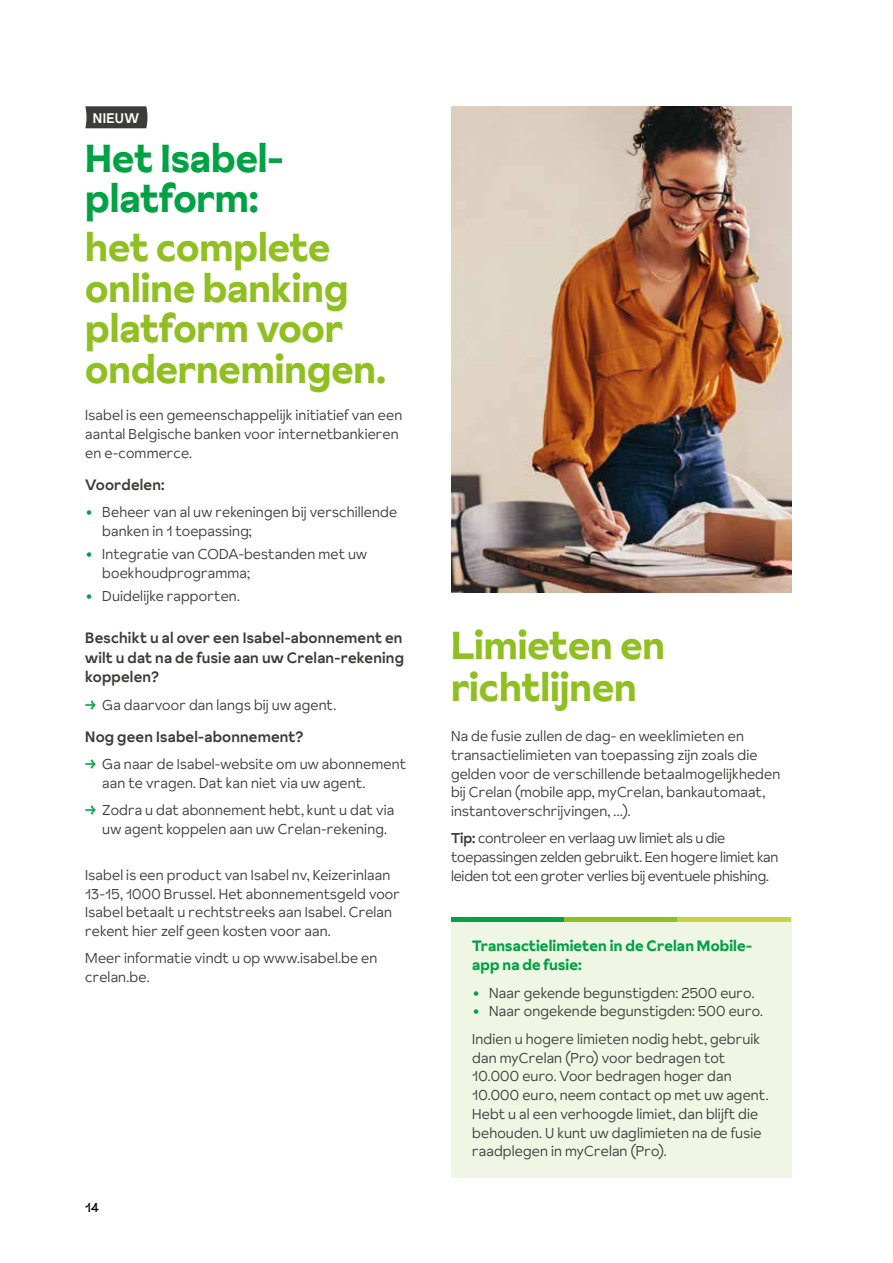
<style>
.page{position:relative;width:893px;height:1263px;background:#fff}
.page>*{position:absolute;margin:0;border:0;box-sizing:border-box;transform-origin:0 0}
.t1{font:700 39px/40.5px "Crelan Sunset";color:#90bf21}
.t2{font:700 39px/40.5px "Crelan Sunset";color:#00a244}
.t3{font:500 15px/19.5px "Crelan Sunset";letter-spacing:.01em;color:#3c3c3b;text-align:justify}
.t4{font:700 15px/19.5px "Crelan Sunset";letter-spacing:.01em;color:#00a244}
.t5{font:300 14.25px/18.8px "Crelan Sunset";letter-spacing:.01em;color:#3c3c3b}
.t6{font:300 14.25px/18.8px "Crelan Sunset";letter-spacing:-.01em;color:#3c3c3b}
.t7{font:500 13.95px "Crelan Sunset";letter-spacing:.02em;color:#fff}
.t8{font:12.9px "Crelan Sunset";color:#000}
.s1{font-weight:500;color:#00a244}
.s2{font-weight:500}
</style>
<div class="page">
<svg style="left:85px;top:106px;width:63px;height:22px"></svg>
<img style="left:451px;top:106px;width:340px;height:486px">
<div style="left:451px;top:918px;width:340px;height:259px;background:#f0f6e4"></div>
<div style="left:451px;top:917px;width:113px;height:5px;background:#00a244"></div>
<div style="left:564px;top:917px;width:114px;height:5px;background:#90bf21"></div>
<div style="left:678px;top:917px;width:113px;height:5px;background:#c7d540"></div>
<p class="t7" style="left:93px;top:108px;width:48px">NIEUW</p>
<h1 class="t2" style="left:85px;top:137px;width:200px">Het Isabel&shy;platform:</h1>
<h1 class="t1" style="left:85px;top:227px;width:302px">het complete online banking platform voor ondernemingen.</h1>
<p class="t5" style="left:85px;top:406px;width:319px">Isabel is een gemeenschappelijk initiatief van een aantal Belgische banken voor internetbankieren en e-commerce.</p>
<p class="t3" style="left:85px;top:475px;width:81px">Voordelen:</p>
<p class="t5" style="left:102px;top:503px;width:296px;text-indent:-17px"><span class="s1">∙</span> Beheer van al uw rekeningen bij verschillende banken in 1 toepassing;</p>
<p class="t5" style="left:102px;top:544px;width:266px;text-indent:-17px"><span class="s1">∙</span> Integratie van CODA-bestanden met uw boekhoudprogramma;</p>
<p class="t5" style="left:85px;top:586px;width:156px"><span class="s1">∙</span> Duidelijke rapporten.</p>
<p class="t3" style="left:85px;top:628px;width:320px">Beschikt u al over een Isabel-abonnement en wilt u dat na de fusie aan uw Crelan-rekening koppelen?</p>
<p class="t5" style="left:85px;top:695px;width:252px"><span class="s1">-&gt;</span> Ga daarvoor dan langs bij uw agent.</p>
<p class="t3" style="left:85px;top:727px;width:220px">Nog geen Isabel-abonnement?</p>
<p class="t5" style="left:102px;top:755px;width:305px;text-indent:-17px"><span class="s1">-&gt;</span> Ga naar de Isabel-website om uw abonnement aan te vragen. Dat kan niet via uw agent.</p>
<p class="t5" style="left:102px;top:801px;width:293px;text-indent:-17px"><span class="s1">-&gt;</span> Zodra u dat abonnement hebt, kunt u dat via uw agent koppelen aan uw Crelan-rekening.</p>
<p class="t5" style="left:85px;top:865px;width:316px">Isabel is een product van Isabel nv, Keizerinlaan 13-15, 1000 Brussel. Het abonnementsgeld voor Isabel betaalt u rechtstreeks aan Isabel. Crelan rekent hier zelf geen kosten voor aan.</p>
<p class="t5" style="left:85px;top:949px;width:294px">Meer informatie vindt u op www.isabel.be en crelan.be.</p>
<p class="t8" style="left:85px;top:1199px;width:15px">14</p>
<h1 class="t1" style="left:451px;top:624px;width:216px;line-height:42px">Limieten en richtlijnen</h1>
<p class="t5" style="left:451px;top:727px;width:331px">Na de fusie zullen de dag- en weeklimieten en transactielimieten van toepassing zijn zoals die gelden voor de verschillende betaalmogelijkheden bij Crelan (mobile app, myCrelan, bankautomaat, instantoverschrijvingen, …).</p>
<p class="t6" style="left:451px;top:829px;width:329px"><span class="s2">Tip:</span> controleer en verlaag uw limiet als u die toepassingen zelden gebruikt. Een hogere limiet kan leiden tot een groter verlies bij eventuele phishing.</p>
<p class="t4" style="left:472px;top:936px;width:281px">Transactielimieten in de Crelan Mobile&shy;app na de fusie:</p>
<p class="t5" style="left:472px;top:983px;width:292px"><span class="s1">∙</span> Naar gekende begunstigden: 2500 euro. <span class="s1">∙</span> Naar ongekende begunstigden: 500 euro.</p>
<p class="t5" style="left:472px;top:1029px;width:298px">Indien u hogere limieten nodig hebt, gebruik dan myCrelan (Pro) voor bedragen tot 10.000 euro. Voor bedragen hoger dan 10.000 euro, neem contact op met uw agent.<br>Hebt u al een verhoogde limiet, dan blijft die behouden. U kunt uw daglimieten na de fusie raadplegen in myCrelan (Pro).</p>
</div>
